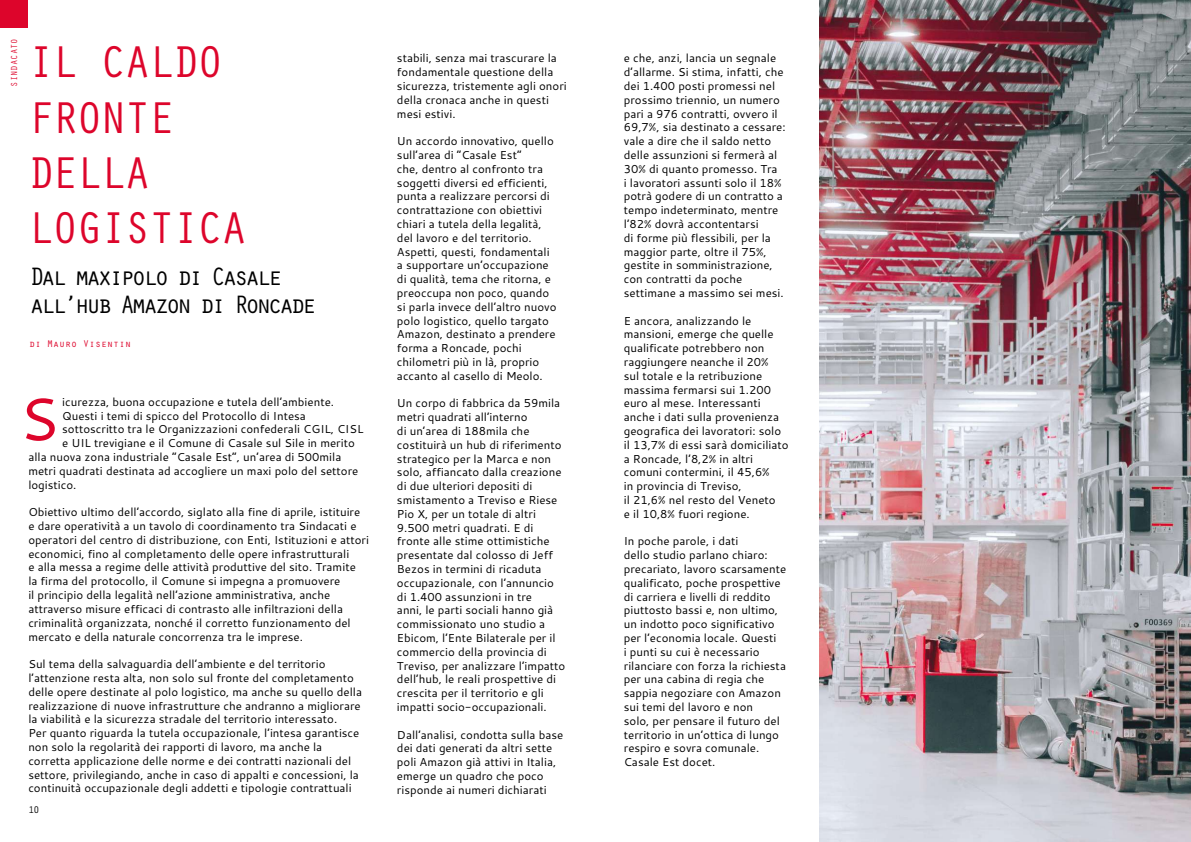
<style>
.page{position:relative;width:1191px;height:842px;background:#fff}
.page>*{position:absolute;margin:0;border:0;box-sizing:border-box;transform-origin:0 0}
.t1{font:60px "Cantarell";color:#dd052b}
.t2{font:46px/55.2px "Orator Std";letter-spacing:-.075em;color:#dd052b}
.t3{font:26px/28px "Orator Std";letter-spacing:-.15em;color:#000}
.t4{font:11.5px/13.8px "Cantarell";color:#000}
.t5{font:10px "Orator Std";color:#dd052b}
.t6{font:10px "Orator Std";color:#000}
.t7{font:9px "Orator Std";color:#dd052b}
</style>
<div class="page">
<img style="left:819px;top:0;width:372px;height:842px">
<div style="left:0;top:0;width:27px;height:27px;background:#dd052b"></div>
<p class="t7" style="left:8px;top:87px;width:50px;rotate:-90deg">SINDACATO</p>
<h2 class="t2" style="left:27px;top:32px;width:222px">IL CALDO<br>FRONTE<br>DELLA<br>LOGISTICA</h2>
<h3 class="t3" style="left:29px;top:261px;width:289px">Dal maxipolo di Casale all’hub Amazon di Roncade</h3>
<p class="t5" style="left:29px;top:336px;width:103px">di Mauro Visentin</p>
<p class="t4" style="left:62px;top:394px;width:273px">icurezza, buona occupazione e tutela dell’ambiente.</p>
<p class="t4" style="left:62px;top:408px;width:245px">Questi i temi di spicco del Protocollo di Intesa</p>
<p class="t4" style="left:62px;top:422px;width:303px">sottoscritto tra le Organizzazioni confederali CGIL, CISL</p>
<p class="t4" style="left:62px;top:436px;width:294px">e UIL trevigiane e il Comune di Casale sul Sile in merito</p>
<p class="t4" style="left:28px;top:450px;width:314px">alla nuova zona industriale “Casale Est”, un’area di 500mila</p>
<p class="t4" style="left:28px;top:463px;width:331px">metri quadrati destinata ad accogliere un maxi polo del settore</p>
<p class="t4" style="left:28px;top:477px;width:50px">logistico.</p>
<p class="t4" style="left:28px;top:505px;width:342px">Obiettivo ultimo dell’accordo, siglato alla fine di aprile, istituire e dare operatività a un tavolo di coordinamento tra Sindacati e operatori del centro di distribuzione, con Enti, Istituzioni e attori economici, fino al completamento delle opere infrastrutturali<br>e alla messa a regime delle attività produttive del sito. Tramite<br>la firma del protocollo, il Comune si impegna a promuovere<br>il principio della legalità nell’azione amministrativa, anche attraverso misure efficaci di contrasto alle infiltrazioni della criminalità organizzata, nonché il corretto funzionamento del mercato e della naturale concorrenza tra le imprese.</p>
<p class="t4" style="left:28px;top:657px;width:335px">Sul tema della salvaguardia dell’ambiente e del territorio l’attenzione resta alta, non solo sul fronte del completamento delle opere destinate al polo logistico, ma anche su quello della realizzazione di nuove infrastrutture che andranno a migliorare la viabilità e la sicurezza stradale del territorio interessato.<br>Per quanto riguarda la tutela occupazionale, l’intesa garantisce non solo la regolarità dei rapporti di lavoro, ma anche la corretta applicazione delle norme e dei contratti nazionali del settore, privilegiando, anche in caso di appalti e concessioni, la continuità occupazionale degli addetti e tipologie contrattuali</p>
<h1 class="t1" style="left:19px;top:378px;width:41px">S</h1>
<p class="t6" style="left:29px;top:803px;width:12px">10</p>
<p class="t4" style="left:397px;top:51px;width:171px">stabili, senza mai trascurare la fondamentale questione della sicurezza, tristemente agli onori della cronaca anche in questi mesi estivi.</p>
<p class="t4" style="left:397px;top:134px;width:161px">Un accordo innovativo, quello sull’area di “Casale Est”<br>che, dentro al confronto tra soggetti diversi ed efficienti, punta a realizzare percorsi di contrattazione con obiettivi chiari a tutela della legalità, del lavoro e del territorio.<br>Aspetti, questi, fondamentali a supportare un’occupazione di qualità, tema che ritorna, e preoccupa non poco, quando si parla invece dell’altro nuovo polo logistico, quello targato<br>Amazon, destinato a prendere forma a Roncade, pochi chilometri più in là, proprio accanto al casello di Meolo.</p>
<p class="t4" style="left:397px;top:396px;width:170px">Un corpo di fabbrica da 59mila metri quadrati all’interno<br>di un’area di 188mila che costituirà un hub di riferimento strategico per la Marca e non solo, affiancato dalla creazione di due ulteriori depositi di smistamento a Treviso e Riese<br>Pio X, per un totale di altri<br>9.500 metri quadrati. E di fronte alle stime ottimistiche presentate dal colosso di Jeff<br>Bezos in termini di ricaduta occupazionale, con l’annuncio di 1.400 assunzioni in tre<br>anni, le parti sociali hanno già commissionato uno studio a<br>Ebicom, l’Ente Bilaterale per il commercio della provincia di<br>Treviso, per analizzare l’impatto dell’hub, le reali prospettive di crescita per il territorio e gli impatti socio-occupazionali.</p>
<p class="t4" style="left:397px;top:727px;width:168px">Dall’analisi, condotta sulla base dei dati generati da altri sette poli Amazon già attivi in Italia, emerge un quadro che poco risponde ai numeri dichiarati</p>
<p class="t4" style="left:624px;top:51px;width:163px">e che, anzi, lancia un segnale d’allarme. Si stima, infatti, che dei 1.400 posti promessi nel prossimo triennio, un numero pari a 976 contratti, ovvero il<br>69,7%, sia destinato a cessare: vale a dire che il saldo netto delle assunzioni si fermerà al<br>30% di quanto promesso. Tra<br>i lavoratori assunti solo il 18% potrà godere di un contratto a tempo indeterminato, mentre l’82% dovrà accontentarsi<br>di forme più flessibili, per la maggior parte, oltre il 75%, gestite in somministrazione, con contratti da poche settimane a massimo sei mesi.</p>
<p class="t4" style="left:624px;top:313px;width:166px">E ancora, analizzando le mansioni, emerge che quelle qualificate potrebbero non raggiungere neanche il 20%<br>sul totale e la retribuzione massima fermarsi sui 1.200 euro al mese. Interessanti anche i dati sulla provenienza geografica dei lavoratori: solo il 13,7% di essi sarà domiciliato a Roncade, l’8,2% in altri comuni contermini, il 45,6%<br>in provincia di Treviso,<br>il 21,6% nel resto del Veneto<br>e il 10,8% fuori regione.</p>
<p class="t4" style="left:624px;top:534px;width:164px">In poche parole, i dati<br>dello studio parlano chiaro: precariato, lavoro scarsamente qualificato, poche prospettive di carriera e livelli di reddito piuttosto bassi e, non ultimo, un indotto poco significativo per l’economia locale. Questi<br>i punti su cui è necessario rilanciare con forza la richiesta per una cabina di regia che sappia negoziare con Amazon sui temi del lavoro e non<br>solo, per pensare il futuro del territorio in un’ottica di lungo respiro e sovra comunale.<br>Casale Est docet.</p>
</div>
